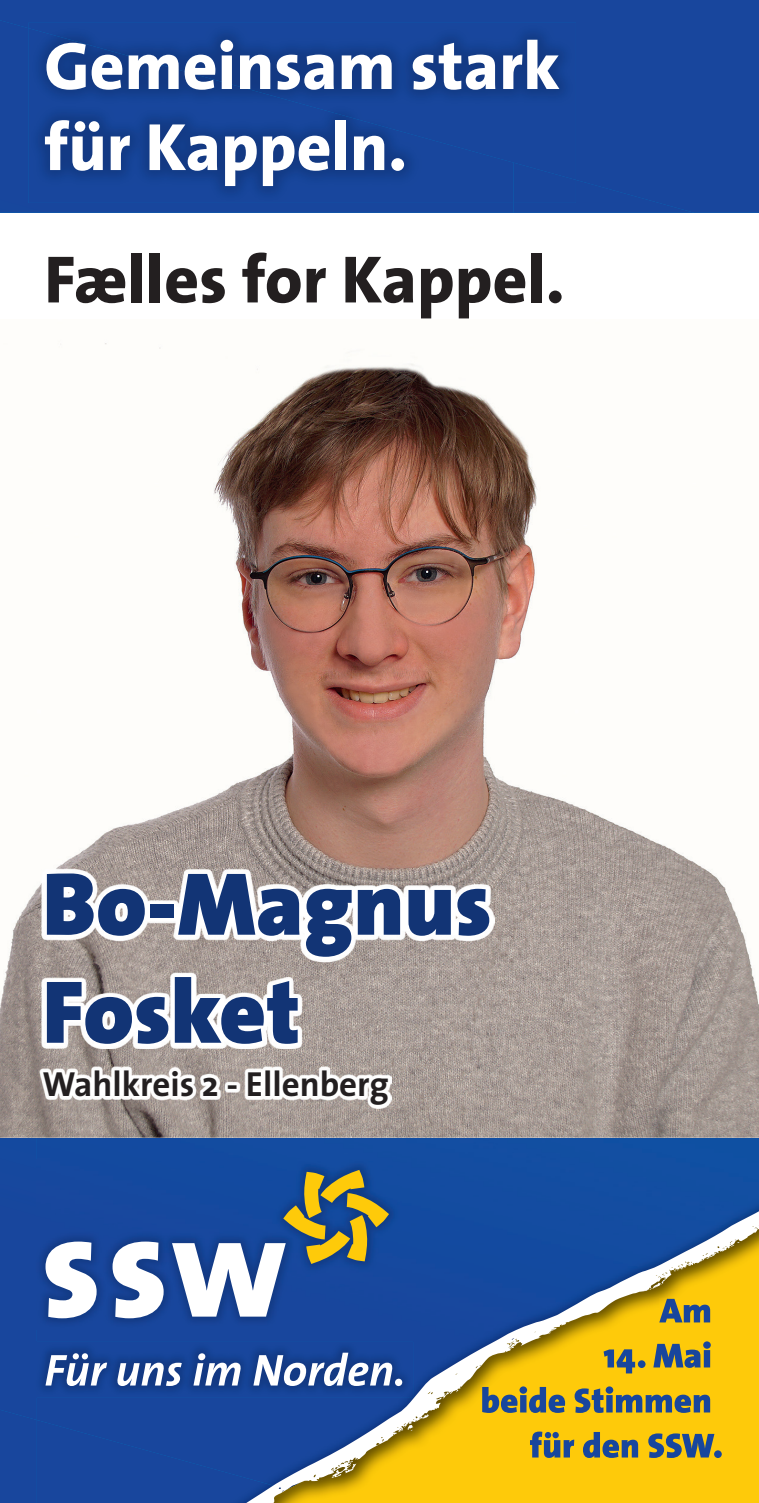
<style>
.page{position:relative;width:759px;height:1503px;background:#fff}
.page>*{position:absolute;margin:0;border:0;box-sizing:border-box;transform-origin:0 0}
.t1{font:900 90px/108px "The Sans";color:#123475}
.t2{font:800 67.5px/81px "The Sans";color:#fff}
.t3{font:800 67.5px "The Sans";color:#231f20}
.t4{font:700 35px "The Sans";color:#231f20}
</style>
<div class="page">
<hr style="left:0;top:0;width:758px;height:2px;background:#18469d">
<div style="left:0;top:2px;width:758px;height:211px;background:#18469d"></div>
<div style="left:0;top:1419px;width:37px;height:83px;background:#18469d"></div>
<div style="left:0;top:1137px;width:37px;height:282px;background:#18469d"></div>
<div style="left:0;top:20px;width:513px;height:193px;background:#18469d"></div>
<div style="left:513px;top:180px;width:181px;height:33px;background:#18469d"></div>
<img style="left:28px;top:23px;width:547px;height:140px">
<img style="left:28px;top:28px;width:485px;height:175px">
<div style="left:513px;top:163px;width:62px;height:40px;background:#18469d"></div>
<div style="left:37px;top:1489px;width:120px;height:13px;background:#18469d"></div>
<div style="left:37px;top:1137px;width:721px;height:352px;background:#144a9f"></div>
<img style="left:45px;top:1352px;width:112px;height:33px">
<svg style="left:157px;top:1163px;width:601px;height:339px;background:#76806c"></svg>
<img style="left:34px;top:1159px;width:365px;height:170px">
<svg style="left:45px;top:1241px;width:52px;height:77px"></svg>
<svg style="left:112px;top:1241px;width:51px;height:77px"></svg>
<svg style="left:172px;top:1169px;width:217px;height:147px"></svg>
<img style="left:0;top:343px;width:758px;height:794px">
<img style="left:42px;top:868px;width:452px;height:180px">
<img style="left:40px;top:1066px;width:351px;height:42px">
<p class="t2" style="left:44px;top:24px;width:517px">Gemeinsam stark für Kappeln.</p>
<p class="t3" style="left:44px;top:223px;width:521px">Fælles for Kappel.</p>
<h1 class="t1" style="left:43px;top:848px;width:450px">Bo-Magnus<br>Fosket</h1>
<p class="t4" style="left:43px;top:1054px;width:348px">Wahlkreis 2 - Ellenberg</p>
</div>
